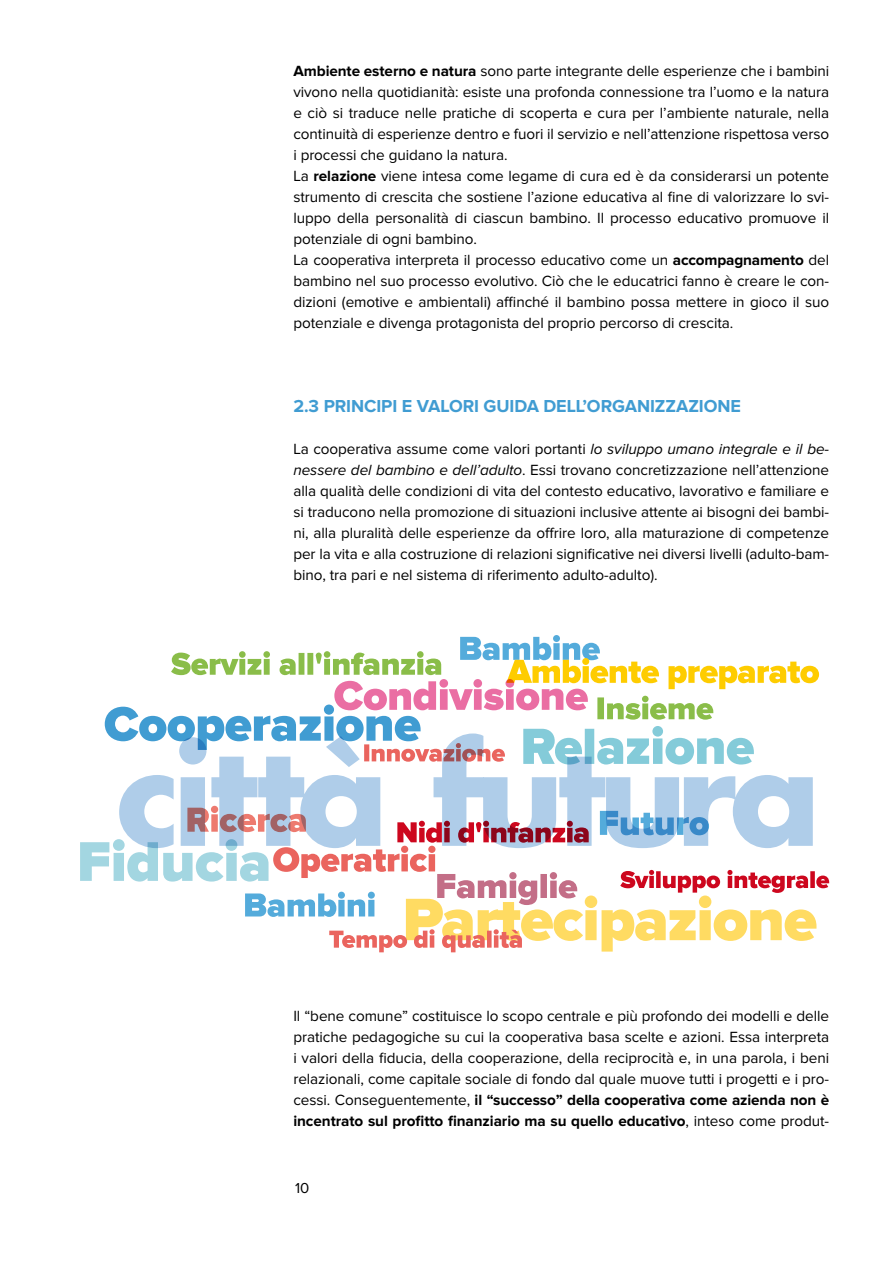
<style>
.page{position:relative;width:893px;height:1263px;background:#fff}
.page>*{position:absolute;margin:0;border:0;box-sizing:border-box;transform-origin:0 0}
.t1{font:700 18px "Proxima Nova";letter-spacing:-.005em;color:#409cd2}
.t2{font:15.3px/21px "Proxima Nova";letter-spacing:-.005em;color:#000;text-align:justify}
.t3{font:15px "Proxima Nova";color:#000}
.s1{font-weight:700}
.s2{font-style:italic}
</style>
<div class="page">
<svg style="left:105px;top:635px;width:714px;height:106px"></svg>
<svg style="left:119px;top:733px;width:694px;height:73px"></svg>
<svg style="left:80px;top:806px;width:749px;height:146px"></svg>
<p class="t2" style="left:293px;top:61px;width:537px;text-align:left"><span class="s1">Ambiente esterno e natura</span> sono parte integrante delle esperienze che i bambini vivono nella quotidianità: esiste una profonda connessione tra l’uomo e la natura e ciò si traduce nelle pratiche di scoperta e cura per l’ambiente naturale, nella continuità di esperienze dentro e fuori il servizio e nell’attenzione rispettosa verso i processi che guidano la natura.<br>La <span class="s1">relazione</span> viene intesa come legame di cura ed è da considerarsi un potente strumento di crescita che sostiene l’azione educativa al fine di valorizzare lo svi&shy;luppo della personalità di ciascun bambino. Il processo educativo promuove il potenziale di ogni bambino.<br>La cooperativa interpreta il processo educativo come un <span class="s1">accompagnamento</span> del bambino nel suo processo evolutivo. Ciò che le educatrici fanno è creare le con&shy;dizioni (emotive e ambientali) affinché il bambino possa mettere in gioco il suo potenziale e divenga protagonista del proprio percorso di crescita.</p>
<p class="t1" style="left:293px;top:398px;width:449px">2.3 PRINCIPI E VALORI GUIDA DELL’ORGANIZZAZIONE</p>
<p class="t2" style="left:293px;top:439px;width:537px">La cooperativa assume come valori portanti <span class="s2">lo sviluppo umano integrale e il be&shy;nessere del bambino e dell’adulto</span>. Essi trovano concretizzazione nell’attenzione alla qualità delle condizioni di vita del contesto educativo, lavorativo e familiare e si traducono nella promozione di situazioni inclusive attente ai bisogni dei bambi&shy;ni, alla pluralità delle esperienze da offrire loro, alla maturazione di competenze per la vita e alla costruzione di relazioni significative nei diversi livelli (adulto-bam&shy;bino, tra pari e nel sistema di riferimento adulto-adulto).</p>
<p class="t2" style="left:293px;top:1006px;width:537px">Il “bene comune” costituisce lo scopo centrale e più profondo dei modelli e delle pratiche pedagogiche su cui la cooperativa basa scelte e azioni. Essa interpreta i valori della fiducia, della cooperazione, della reciprocità e, in una parola, i beni relazionali, come capitale sociale di fondo dal quale muove tutti i progetti e i pro&shy;cessi. Conseguentemente, <span class="s1">il “successo” della cooperativa come azienda non è incentrato sul profitto finanziario ma su quello educativo</span>, inteso come produt-</p>
<p class="t3" style="left:295px;top:1181px;width:16px">10</p>
</div>
